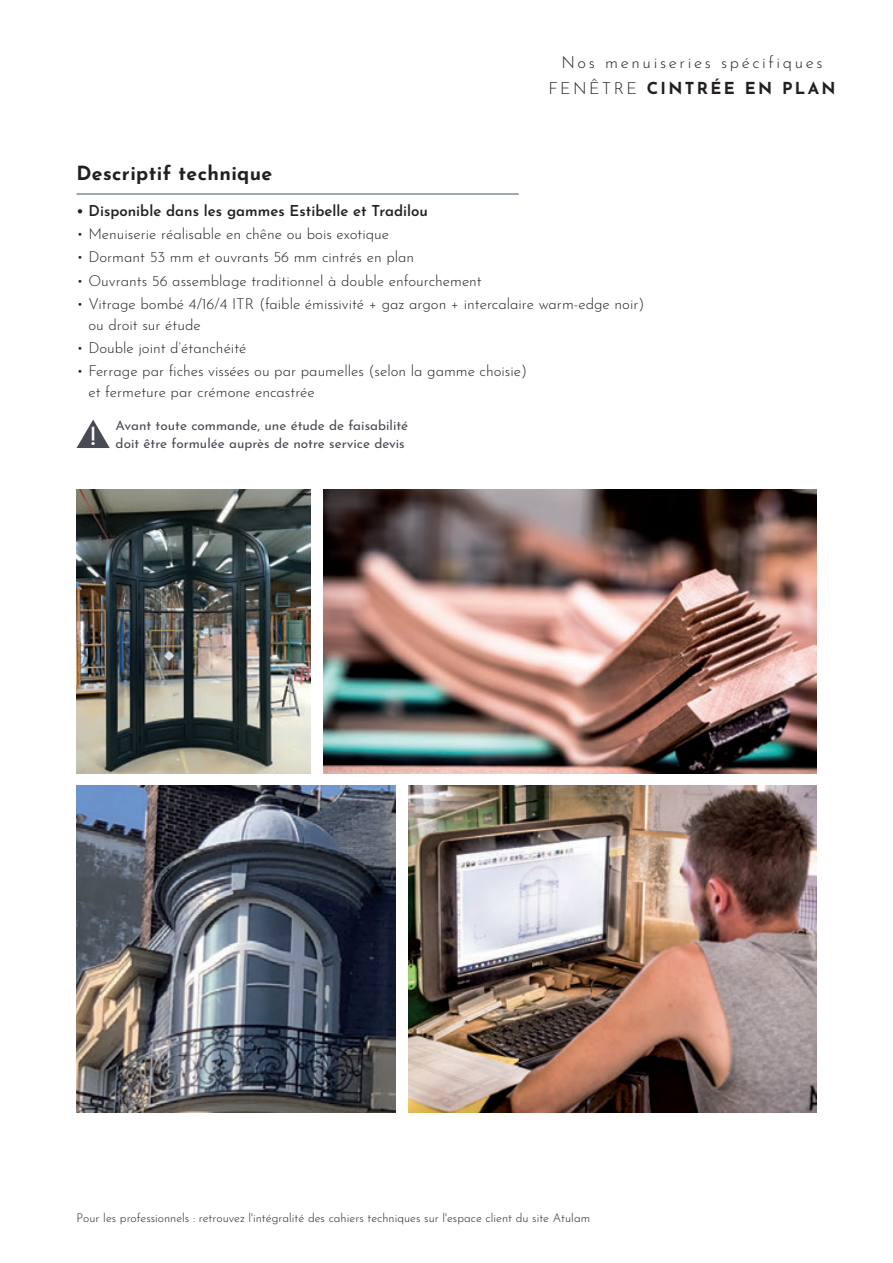
<style>
.page{position:relative;width:893px;height:1263px;background:#fff}
.page>*{position:absolute;margin:0;border:0;box-sizing:border-box;transform-origin:0 0}
.t1{font:700 19.5px "Josefin Sans";letter-spacing:.02em;color:#231f20}
.t2{font:300 16.5px/25.5px "Josefin Sans";letter-spacing:.16em;color:#231f20;text-align:center}
.t3{font:300 15px/23.1px "Josefin Sans";color:#231f20}
.t4{font:600 15px "Josefin Sans";color:#231f20}
.t5{font:13.5px/18px "Josefin Sans";color:#484b54;text-align:right}
.t6{font:300 12px "Josefin Sans";color:#231f20}
.s1{font-weight:700}
</style>
<div class="page">
<hr style="left:77px;top:194px;width:442px;height:1px;background:#3c546f">
<svg style="left:77px;top:420px;width:33px;height:28px"></svg>
<img style="left:77px;top:785px;width:318px;height:328px">
<img style="left:408px;top:785px;width:408px;height:328px">
<img style="left:77px;top:489px;width:233px;height:285px">
<img style="left:323px;top:489px;width:493px;height:285px">
<p class="t2" style="left:548px;top:51px;width:289px">Nos menuiseries spécifiques<br>FENÊTRE <span class="s1">CINTRÉE EN PLAN</span></p>
<h1 class="t1" style="left:77px;top:165px;width:197px">Descriptif technique</h1>
<p class="t4" style="left:77px;top:198px;width:353px">• Disponible dans les gammes Estibelle et Tradilou</p>
<p class="t3" style="left:77px;top:223px;width:407px">ï Menuiserie réalisable en chêne ou bois exotique<br>ï Dormant 53 mm et ouvrants 56 mm cintrés en plan<br>ï Ouvrants 56 assemblage traditionnel à double enfourchement</p>
<p class="t3" style="left:88px;top:291px;width:558px;line-height:21px;text-indent:-12px">• Vitrage bombé 4/16/4 ITR (faible émissivité + gaz argon + intercalaire warm-edge noir) ou droit sur étude</p>
<p class="t3" style="left:77px;top:337px;width:171px">ï Double joint d’étanchéité</p>
<p class="t3" style="left:88px;top:359px;width:440px;line-height:21px;text-indent:-12px">• Ferrage par fiches vissées ou par paumelles (selon la gamme choisie) et fermeture par crémone encastrée</p>
<p class="t5" style="left:91px;top:417px;width:319px">Avant toute commande, une étude de faisabilité<br><sup>!</sup> doit être formulée auprès de notre service devis</p>
<p class="t6" style="left:77px;top:1213px;width:515px">Pour les professionnels : retrouvez l'intégralité des cahiers techniques sur l'espace client du site Atulam</p>
</div>
